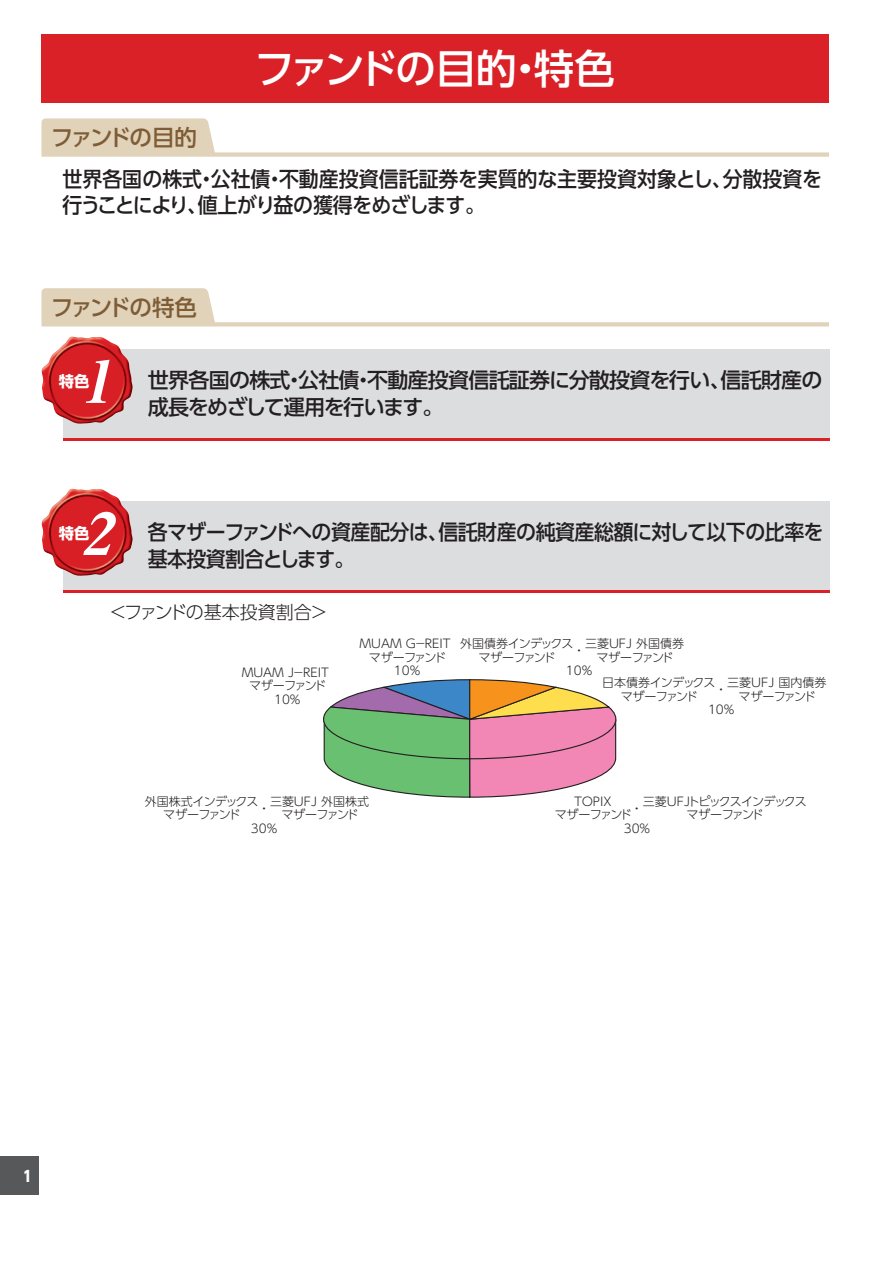
<style>
.page{position:relative;width:893px;height:1263px;background:#fff}
.page>*{position:absolute;margin:0;border:0;box-sizing:border-box;transform-origin:0 0}
.t1{font:italic 58.5px "Midashi Min Pr 5 MA31";color:#fff;scale:1.04 1}
.t2{font:500 40.5px "UD Shin Go Pro";letter-spacing:-.06em;color:#fff}
.t3{font:500 22.5px "UD Shin Go Pro";letter-spacing:-.095em;color:#7e5d36}
.t4{font:500 21px/25.5px "UD Shin Go Pro";letter-spacing:-.005em;color:#231f20;scale:.95 1}
.t5{font:500 21px/27px "UD Shin Go Pro";letter-spacing:-.035em;color:#231f20}
.t6{font:500 21px/27px "UD Shin Go Pro";letter-spacing:-.035em;color:#231f20;scale:.95 1}
.t7{font:300 18px "UD Shin Go Pro";color:#231f20}
.t8{font:700 15.3px "UD Shin Go Pro";color:#fff}
.t9{font:800 15px "UD Shin Go Pro";color:#fff;scale:.9 1}
.t10{font:300 12px/13.5px "UD Shin Go Pro";letter-spacing:-.05em;color:#231f20;text-align:center}
.t11{font:300 12px/13.5px "UD Shin Go Pro";color:#231f20;text-align:center}
.t12{font:300 12px/13.5px "UD Shin Go Pro";letter-spacing:-.115em;color:#231f20;text-align:center}
.t13{font:300 12px/13.5px "UD Shin Go Pro";letter-spacing:-.18em;color:#231f20;text-align:center}
</style>
<div class="page">
<div style="left:0;top:1157px;width:38px;height:38px;background:#57585a"></div>
<div style="left:41px;top:35px;width:788px;height:68px;background:#da2128"></div>
<svg style="left:41px;top:118px;width:788px;height:39px"></svg>
<svg style="left:41px;top:288px;width:788px;height:38px"></svg>
<div style="left:63px;top:349px;width:766px;height:92px;background:#dcdddf"></div>
<hr style="left:63px;top:438px;width:766px;height:3px;background:#da2128">
<img style="left:41px;top:337px;width:92px;height:87px">
<div style="left:63px;top:501px;width:766px;height:92px;background:#dcdddf"></div>
<hr style="left:63px;top:590px;width:766px;height:3px;background:#da2128">
<img style="left:41px;top:489px;width:92px;height:87px">
<svg style="left:323px;top:679px;width:294px;height:119px;background:#b2a797"></svg>
<h2 class="t2" style="left:254px;top:36px;width:362px">ファンドの目的・特色</h2>
<h3 class="t3" style="left:51px;top:119px;width:147px">ファンドの目的</h3>
<h3 class="t4" style="left:62px;top:166px;width:801px">世界各国の株式・公社債・不動産投資信託証券を実質的な主要投資対象とし、分散投資を行うことにより、値上がり益の獲得をめざします。</h3>
<h3 class="t3" style="left:51px;top:289px;width:148px">ファンドの特色</h3>
<h1 class="t1" style="left:80px;top:336px;width:49px">1</h1>
<h3 class="t5" style="left:148px;top:366px;width:676px">世界各国の株式・公社債・不動産投資信託証券に分散投資を行い、信託財産の成長をめざして運用を行います。</h3>
<p class="t8" style="left:59px;top:368px;width:32px">特色</p>
<h1 class="t1" style="left:80px;top:488px;width:49px">2</h1>
<h3 class="t6" style="left:148px;top:518px;width:713px">各マザーファンドへの資産配分は、信託財産の純資産総額に対して以下の比率を基本投資割合とします。</h3>
<h3 class="t7" style="left:109px;top:598px;width:221px">＜ファンドの基本投資割合＞</h3>
<p class="t8" style="left:59px;top:520px;width:32px">特色</p>
<p class="t11" style="left:242px;top:665px;width:89px">MUAM J－REITマザーファンド<br>10%</p>
<p class="t10" style="left:460px;top:636px;width:115px">外国債券インデックスマザーファンド</p>
<p class="t11" style="left:359px;top:636px;width:93px">MUAM G－REITマザーファンド<br>10%</p>
<p class="t10" style="left:585px;top:636px;width:101px">三菱ＵＦＪ 外国債券マザーファンド</p>
<p class="t10" style="left:566px;top:640px;width:28px;line-height:20.2px">・<br>10%</p>
<p class="t10" style="left:602px;top:675px;width:115px">日本債券インデックスマザーファンド</p>
<p class="t10" style="left:727px;top:675px;width:101px">三菱ＵＦＪ 国内債券マザーファンド</p>
<p class="t10" style="left:708px;top:679px;width:28px;line-height:20.2px">・<br>10%</p>
<p class="t10" style="left:145px;top:794px;width:115px">外国株式インデックスマザーファンド</p>
<p class="t10" style="left:270px;top:794px;width:101px">三菱ＵＦＪ 外国株式マザーファンド</p>
<p class="t10" style="left:251px;top:797px;width:28px;line-height:20.2px">・<br>30%</p>
<p class="t12" style="left:643px;top:794px;width:165px">三菱ＵＦＪトピックスインデックスマザーファンド</p>
<p class="t13" style="left:555px;top:794px;width:79px">ＴＯＰＩＸ<br>マザーファンド</p>
<p class="t10" style="left:624px;top:797px;width:28px;line-height:20.2px">・<br>30%</p>
<p class="t9" style="left:23px;top:1163px;width:11px">1</p>
</div>
